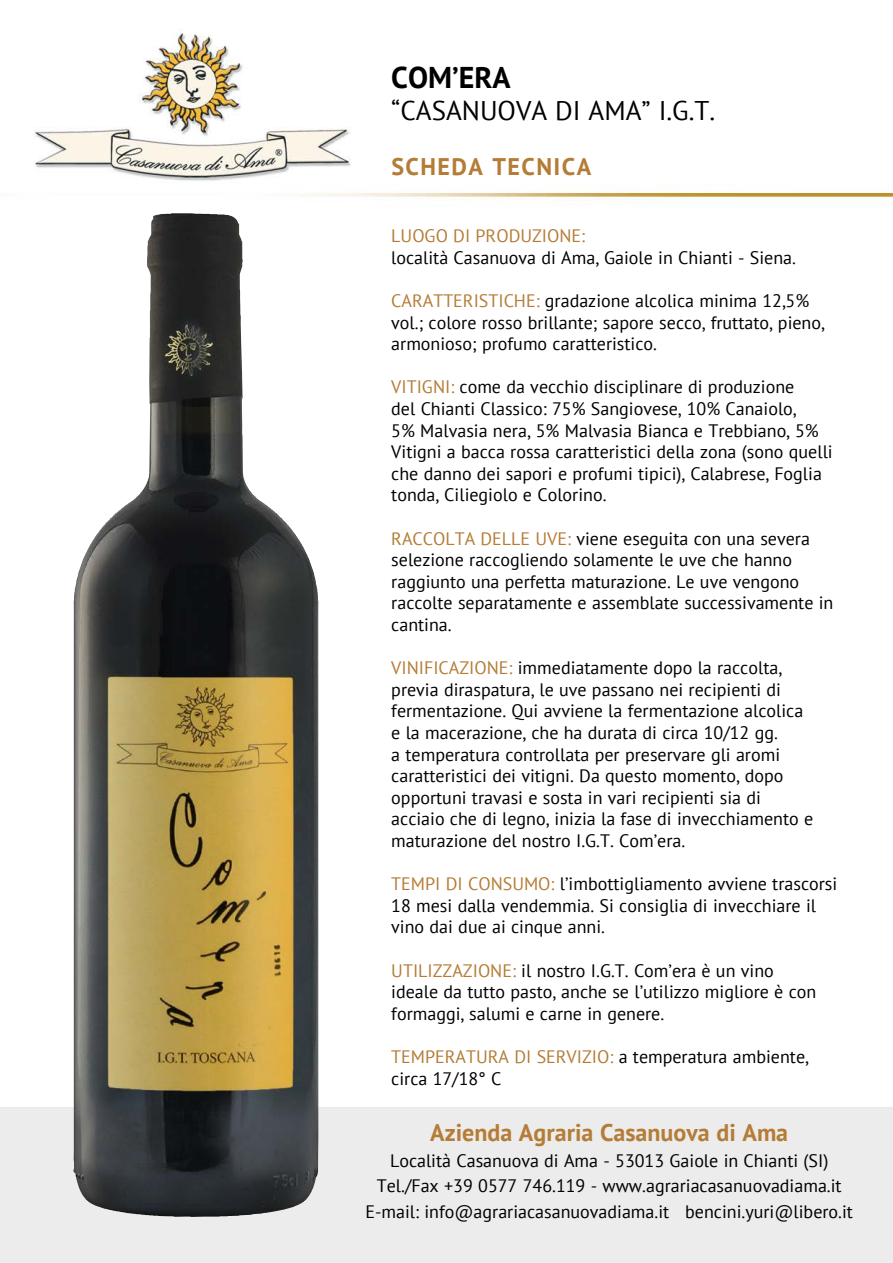
<style>
.page{position:relative;width:893px;height:1263px;background:#fff}
.page>*{position:absolute;margin:0;border:0;box-sizing:border-box;transform-origin:0 0}
.t1{font:700 30px "PT Sans";color:#000}
.t2{font:27px "PT Sans";color:#000}
.t3{font:700 24px "PT Sans";color:#b47c36}
.t4{font:700 24px "PT Sans";letter-spacing:.06em;color:#b47c36}
.t5{font:18px/21.6px "PT Sans";color:#000}
.t6{font:18px "PT Sans";color:#b47c36}
.s1{color:#b47c36}
</style>
<div class="page">
<img style="left:0;top:33px;width:893px;height:1230px">
<img style="left:85px;top:213px;width:86px;height:342px">
<h1 class="t1" style="left:391px;top:57px;width:121px">COM’ERA</h1>
<h2 class="t2" style="left:391px;top:93px;width:326px">“CASANUOVA DI AMA” I.G.T.</h2>
<h3 class="t4" style="left:391px;top:151px;width:201px">SCHEDA TECNICA</h3>
<p class="t6" style="left:391px;top:224px;width:195px">LUOGO DI PRODUZIONE:</p>
<p class="t5" style="left:391px;top:246px;width:406px">località Casanuova di Ama, Gaiole in Chianti - Siena.</p>
<p class="t5" style="left:391px;top:289px;width:435px"><span class="s1">CARATTERISTICHE:</span> gradazione alcolica minima 12,5% vol.; colore rosso brillante; sapore secco, fruttato, pieno, armonioso; profumo caratteristico.</p>
<p class="t5" style="left:391px;top:376px;width:443px"><span class="s1">VITIGNI:</span> come da vecchio disciplinare di produzione<br>del Chianti Classico: 75% Sangiovese, 10% Canaiolo,<br>5% Malvasia nera, 5% Malvasia Bianca e Trebbiano, 5% Vitigni a bacca rossa caratteristici della zona (sono quelli che danno dei sapori e profumi tipici), Calabrese, Foglia tonda, Ciliegiolo e Colorino.</p>
<p class="t5" style="left:391px;top:527px;width:444px"><span class="s1">RACCOLTA DELLE UVE:</span> viene eseguita con una severa selezione raccogliendo solamente le uve che hanno raggiunto una perfetta maturazione. Le uve vengono raccolte separatamente e assemblate successivamente in cantina.</p>
<p class="t5" style="left:391px;top:657px;width:423px"><span class="s1">VINIFICAZIONE:</span> immediatamente dopo la raccolta, previa diraspatura, le uve passano nei recipienti di fermentazione. Qui avviene la fermentazione alcolica e la macerazione, che ha durata di circa 10/12 gg.<br>a temperatura controllata per preservare gli aromi caratteristici dei vitigni. Da questo momento, dopo opportuni travasi e sosta in vari recipienti sia di acciaio che di legno, inizia la fase di invecchiamento e maturazione del nostro I.G.T. Com’era.</p>
<p class="t5" style="left:391px;top:873px;width:447px"><span class="s1">TEMPI DI CONSUMO:</span> l’imbottigliamento avviene trascorsi<br>18 mesi dalla vendemmia. Si consiglia di invecchiare il vino dai due ai cinque anni.</p>
<p class="t5" style="left:391px;top:959px;width:427px"><span class="s1">UTILIZZAZIONE:</span> il nostro I.G.T. Com’era è un vino ideale da tutto pasto, anche se l’utilizzo migliore è con formaggi, salumi e carne in genere.</p>
<p class="t5" style="left:391px;top:1045px;width:419px"><span class="s1">TEMPERATURA DI SERVIZIO:</span> a temperatura ambiente, circa 17/18° C</p>
<h3 class="t3" style="left:430px;top:1117px;width:359px">Azienda Agraria Casanuova di Ama</h3>
<p class="t5" style="left:365px;top:1147px;width:489px;line-height:25.5px;text-align:center">Località Casanuova di Ama - 53013 Gaiole in Chianti (SI)<br>Tel./Fax +39 0577 746.119 - www.agrariacasanuovadiama.it<br>E-mail: info@agrariacasanuovadiama.it bencini.yuri@libero.it</p>
</div>
